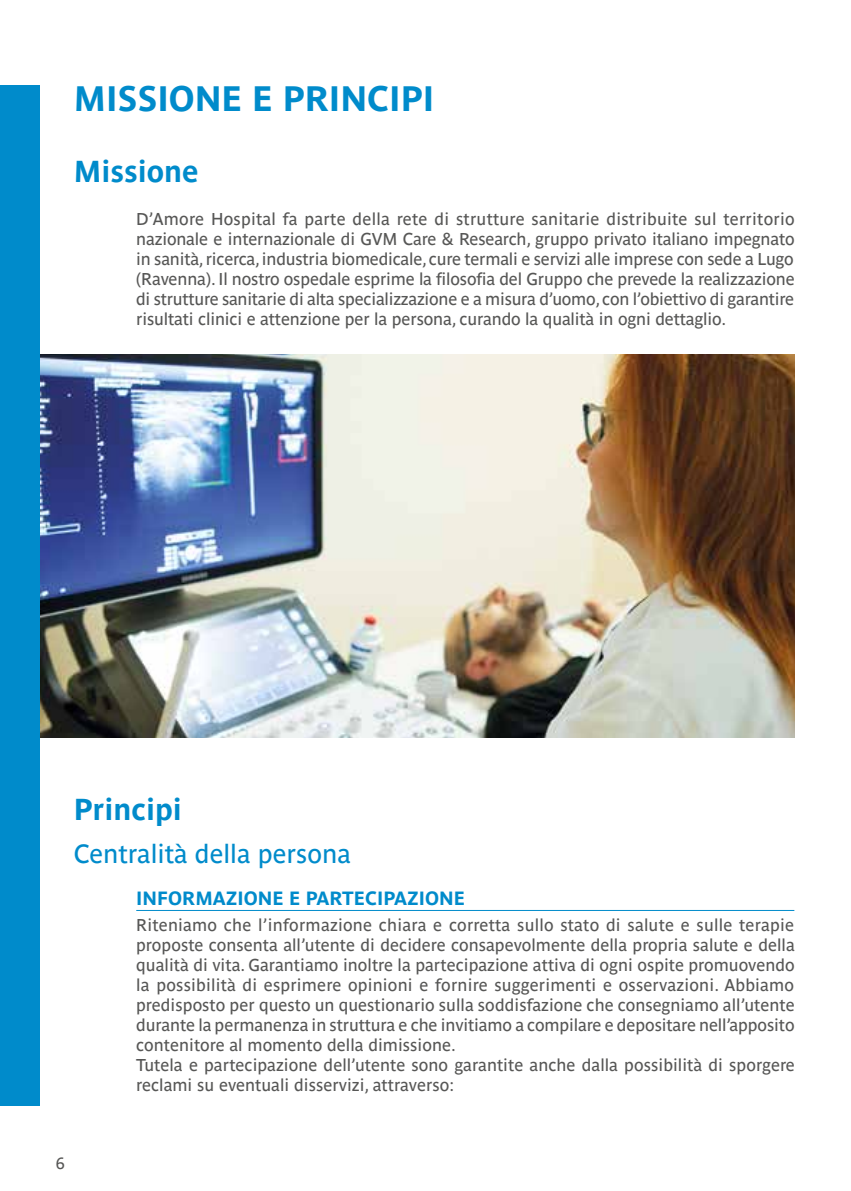
<style>
.page{position:relative;width:851px;height:1191px;background:#fff}
.page>*{position:absolute;margin:0;border:0;box-sizing:border-box;transform-origin:0 0}
.t1{font:700 35px "Parisine Ptf";color:#008bcb}
.t2{font:700 30px "Parisine Ptf";color:#008bcb}
.t3{font:26px "Parisine Ptf";color:#008bcb}
.t4{font:700 19px "Parisine Ptf";color:#008bcb}
.t5{font:17px/20px "Parisine Ptf";color:#575756;text-align:justify}
.t6{font:16px "Parisine Ptf";color:#575756}
</style>
<div class="page">
<img style="left:40px;top:354px;width:754px;height:384px">
<hr style="left:136px;top:910px;width:658px;height:1px;background:#008bcb">
<div style="left:0;top:85px;width:40px;height:1021px;background:#008bcb"></div>
<h1 class="t1" style="left:74px;top:72px;width:362px">MISSIONE E PRINCIPI</h1>
<h2 class="t2" style="left:74px;top:149px;width:127px">Missione</h2>
<p class="t5" style="left:136px;top:207px;width:660px">D’Amore Hospital fa parte della rete di strutture sanitarie distribuite sul territorio nazionale e internazionale di GVM Care &amp; Research, gruppo privato italiano impegnato in sanità, ricerca, industria biomedicale, cure termali e servizi alle imprese con sede a Lugo (Ravenna). Il nostro ospedale esprime la filosofia del Gruppo che prevede la realizzazione di strutture sanitarie di alta specializzazione e a misura d’uomo, con l’obiettivo di garantire risultati clinici e attenzione per la persona, curando la qualità in ogni dettaglio.</p>
<h2 class="t2" style="left:74px;top:787px;width:110px">Principi</h2>
<h3 class="t3" style="left:74px;top:834px;width:278px">Centralità della persona</h3>
<p class="t4" style="left:136px;top:884px;width:330px">INFORMAZIONE E PARTECIPAZIONE</p>
<p class="t5" style="left:136px;top:913px;width:660px;text-align:left">Riteniamo che l’informazione chiara e corretta sullo stato di salute e sulle terapie proposte consenta all’utente di decidere consapevolmente della propria salute e della qualità di vita. Garantiamo inoltre la partecipazione attiva di ogni ospite promuovendo la possibilità di esprimere opinioni e fornire suggerimenti e osservazioni. Abbiamo predisposto per questo un questionario sulla soddisfazione che consegniamo all’utente durante la permanenza in struttura e che invitiamo a compilare e depositare nell’apposito contenitore al momento della dimissione.<br>Tutela e partecipazione dell’utente sono garantite anche dalla possibilità di sporgere reclami su eventuali disservizi, attraverso:</p>
<p class="t6" style="left:56px;top:1150px;width:10px">6</p>
</div>
